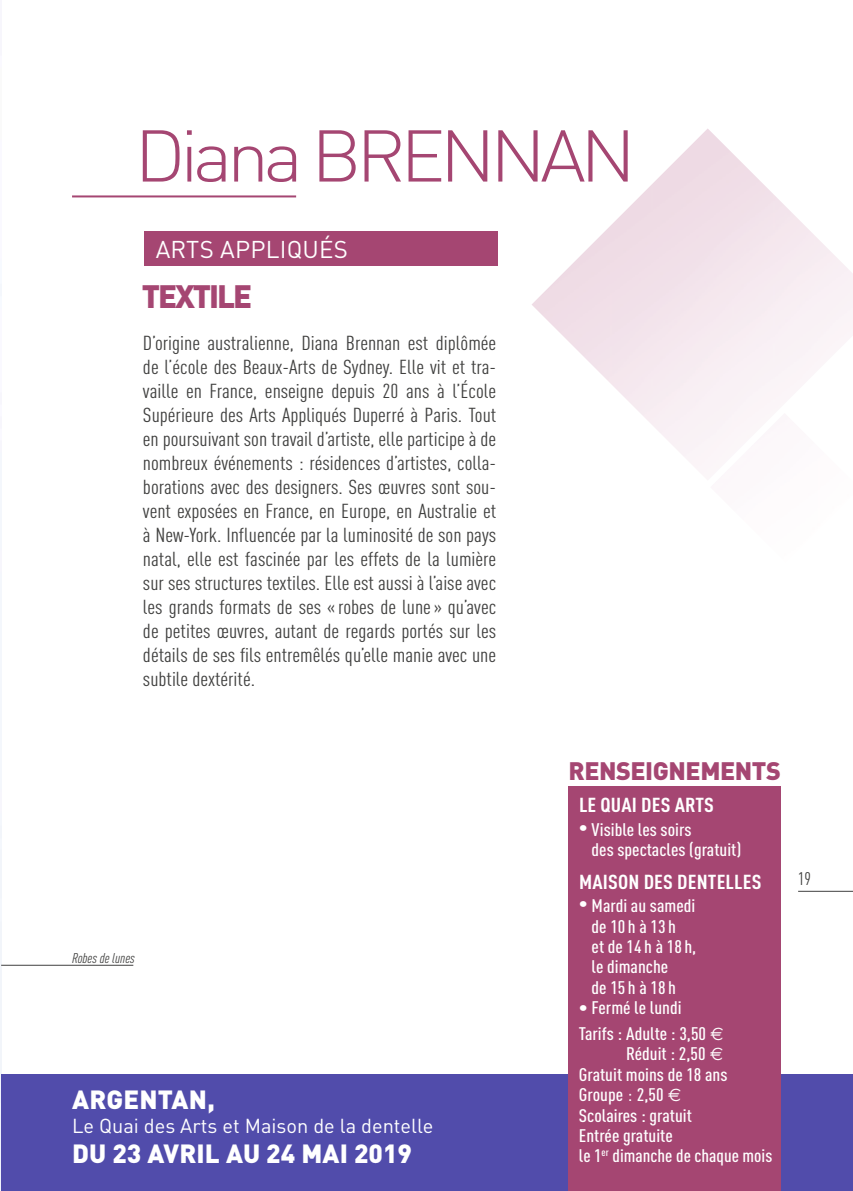
<style>
.page{position:relative;width:853px;height:1191px;background:#fff}
.page>*{position:absolute;margin:0;border:0;box-sizing:border-box;transform-origin:0 0}
.t1{font:300 72px "DIN Pro";letter-spacing:-.075em;color:#a54672;scale:1.05 1}
.t2{font:900 32px "DIN Pro";letter-spacing:-.065em;color:#a54672}
.t3{font:900 26px "DIN Pro";letter-spacing:.005em;color:#fff}
.t4{font:900 25px "DIN Pro";letter-spacing:-.02em;color:#a54672}
.t5{font:24px "DIN Pro";letter-spacing:.01em;color:#fff}
.t6{font:condensed 20px/24px "DIN Pro";color:#40403f;text-align:justify;scale:1.1 1}
.t7{font:20px "DIN Pro";color:#fff}
.t8{font:700 condensed 20px "DIN Pro";letter-spacing:.01em;color:#fff;scale:1.1 1}
.t9{font:500 condensed 18px/20.4px "DIN Pro";color:#fff;scale:1.1 1}
.t10{font:condensed 18px "DIN Pro";color:#40403f}
.t11{font:italic condensed 14px "DIN Pro";color:#40403f;scale:1.05 1}
.s1{font-family:"Euro Sans";font-weight:400;font-stretch:normal}
.s2{font-weight:400;font-stretch:normal}
</style>
<div class="page">
<img style="left:0;top:284px;width:1px;height:907px">
<div style="left:144px;top:231px;width:353px;height:34px;background:#a54672"></div>
<hr style="left:72px;top:195px;width:224px;height:2px;background:#a54672">
<div style="left:1px;top:1074px;width:851px;height:117px;background:#514cab"></div>
<div style="left:568px;top:786px;width:213px;height:405px;background:#a54672"></div>
<img style="left:532px;top:129px;width:320px;height:339px">
<img style="left:710px;top:413px;width:142px;height:55px">
<hr style="left:1px;top:965px;width:132px;height:1px;background:#40403f">
<hr style="left:798px;top:891px;width:54px;height:1px;background:#40403f">
<h1 class="t1" style="left:134px;top:130px;width:479px">Diana BRENNAN</h1>
<p class="t5" style="left:156px;top:241px;width:194px">ARTS APPLIQUÉS</p>
<h2 class="t2" style="left:142px;top:278px;width:112px">TEXTILE</h2>
<p class="t6" style="left:143px;top:333px;width:323px">D’origine australienne, Diana Brennan est diplômée de l’école des Beaux-Arts de Sydney. Elle vit et tra&shy;vaille en France, enseigne depuis 20 ans à l’École Supérieure des Arts Appliqués Duperré à Paris. Tout en poursuivant son travail d’artiste, elle participe à de nombreux événements : résidences d’artistes, colla&shy;borations avec des designers. Ses œuvres sont sou&shy;vent exposées en France, en Europe, en Australie et à New-York. Influencée par la luminosité de son pays natal, elle est fascinée par les effets de la lumière sur ses structures textiles. Elle est aussi à l’aise avec les grands formats de ses « robes de lune » qu’avec de petites œuvres, autant de regards portés sur les détails de ses fils entremêlés qu’elle manie avec une subtile dextérité.</p>
<p class="t11" style="left:72px;top:953px;width:61px">Robes de lunes</p>
<h3 class="t3" style="left:72px;top:1084px;width:144px">ARGENTAN,</h3>
<p class="t7" style="left:72px;top:1118px;width:363px">Le Quai des Arts et Maison de la dentelle</p>
<h3 class="t3" style="left:72px;top:1138px;width:341px">DU 23 AVRIL AU 24 MAI 2019</h3>
<p class="t4" style="left:568px;top:757px;width:214px">RENSEIGNEMENTS</p>
<p class="t8" style="left:579px;top:798px;width:124px">LE QUAI DES ARTS</p>
<p class="t9" style="left:591px;top:821px;width:137px;text-indent:-13px">• Visible les soirs<br>des spectacles (gratuit)</p>
<p class="t8" style="left:579px;top:875px;width:167px">MAISON DES DENTELLES</p>
<p class="t9" style="left:591px;top:898px;width:97px;text-indent:-13px">• Mardi au samedi de 10 h à 13 h<br>et de 14 h à 18 h, le dimanche<br>de 15 h à 18 h</p>
<p class="t9" style="left:579px;top:997px;width:133px;line-height:26px">• Fermé le lundi<br>Tarifs : Adulte : 3,50 <span class="s1">€</span></p>
<p class="t9" style="left:579px;top:1046px;width:177px;text-indent:47px">Réduit : 2,50 <span class="s1">€<br></span>Gratuit moins de 18 ans<br>Groupe <span class="s2">:</span> 2,50 <span class="s1">€<br></span>Scolaires : gratuit<br>Entrée gratuite<br>le 1<sup>er</sup> dimanche de chaque mois</p>
<p class="t10" style="left:798px;top:872px;width:14px">19</p>
</div>
